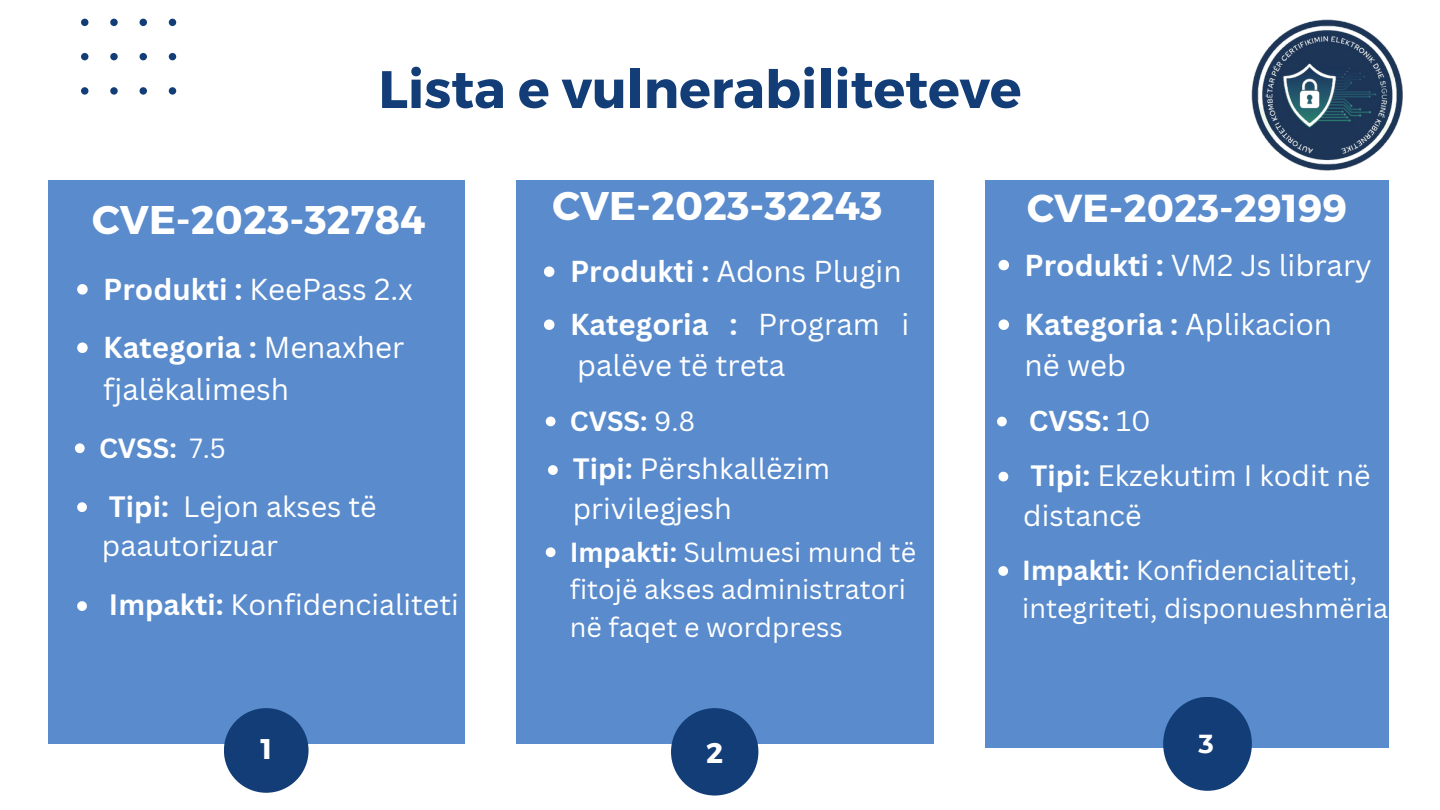
<style>
.page{position:relative;width:1440px;height:810px;background:#fff}
.page>*{position:absolute;margin:0;border:0;box-sizing:border-box;transform-origin:0 0}
.t1{font:700 52.6px "Montserrat";color:#123d76}
.t2{font:700 40px "Montserrat";color:#fff}
.t3{font:700 39px "Montserrat";color:#fff}
.t4{font:29.5px/41.2px "Canva Sans";color:#fff}
.t5{font:28.7px/39.8px "Canva Sans";color:#fff}
.t6{font:700 28.5px "Montserrat";color:#fff}
.t7{font:700 28px "Canva Sans";color:#fff}
.t8{font:700 27px "Canva Sans";color:#fff}
.t9{font:26.9px/37.5px "Canva Sans";color:#fff}
.t10{font:700 26px "Montserrat";color:#fff}
.s1{font-weight:700}
.s2{font-weight:400}
</style>
<div class="page">
<div style="left:48px;top:180px;width:417px;height:564px;background:#598bcd"></div>
<div style="left:516px;top:180px;width:418px;height:564px;background:#598bcd"></div>
<div style="left:986px;top:180px;width:403px;height:568px;background:#598bcd"></div>
<svg style="left:77px;top:601px;width:10px;height:10px"></svg>
<svg style="left:546px;top:547px;width:10px;height:10px"></svg>
<svg style="left:75px;top:443px;width:10px;height:10px"></svg>
<svg style="left:546px;top:417px;width:10px;height:9px"></svg>
<svg style="left:997px;top:417px;width:10px;height:9px"></svg>
<div style="left:224px;top:708px;width:85px;height:85px;background:#123d76;border-radius:50%"></div>
<div style="left:671px;top:708px;width:87px;height:88px;background:#123d76;border-radius:50%"></div>
<div style="left:1163px;top:697px;width:89px;height:94px;background:#123d76;border-radius:50%"></div>
<svg style="left:81px;top:18px;width:95px;height:77px"></svg>
<svg style="left:77px;top:343px;width:11px;height:10px"></svg>
<svg style="left:77px;top:284px;width:11px;height:11px"></svg>
<svg style="left:77px;top:502px;width:10px;height:10px"></svg>
<svg style="left:544px;top:266px;width:10px;height:11px"></svg>
<svg style="left:544px;top:319px;width:10px;height:11px"></svg>
<svg style="left:548px;top:465px;width:10px;height:10px"></svg>
<svg style="left:999px;top:260px;width:10px;height:10px"></svg>
<svg style="left:999px;top:319px;width:10px;height:11px"></svg>
<svg style="left:999px;top:472px;width:9px;height:9px"></svg>
<svg style="left:998px;top:566px;width:10px;height:10px"></svg>
<img style="left:1252px;top:19px;width:151px;height:152px">
<p class="t1" style="left:378px;top:55px;width:645px">Lista e vulnerabiliteteve</p>
<p class="t2" style="left:92px;top:194px;width:335px">CVE-2023-32784</p>
<p class="t4" style="left:103px;top:268px;width:311px"><span class="s1">Produkti :</span> KeePass 2.x</p>
<p class="t4" style="left:103px;top:326px;width:302px"><span class="s1">Kategoria :</span> Menaxher fjalëkalimesh</p>
<p class="t8" style="left:99px;top:429px;width:128px">CVSS: <span class="s2">7.5</span></p>
<p class="t5" style="left:102px;top:486px;width:276px"><span class="s1">Tipi:</span> Lejon akses të paautorizuar</p>
<p class="t5" style="left:109px;top:584px;width:351px"><span class="s1">Impakti:</span> Konfidencialiteti</p>
<p class="t2" style="left:552px;top:179px;width:332px">CVE-2023-32243</p>
<p class="t3" style="left:1027px;top:183px;width:322px">CVE-2023-29199</p>
<p class="t4" style="left:570px;top:250px;width:333px"><span class="s1">Produkti :</span> Adons Plugin</p>
<p class="t4" style="left:570px;top:303px;width:341px"><span class="s1">Kategoria :</span> Program i palëve të treta</p>
<p class="t4" style="left:1025px;top:244px;width:349px"><span class="s1">Produkti :</span> VM2 Js library</p>
<p class="t4" style="left:1025px;top:303px;width:309px"><span class="s1">Kategoria :</span> Aplikacion në web</p>
<p class="t8" style="left:570px;top:402px;width:127px">CVSS: <span class="s2">9.8</span></p>
<p class="t7" style="left:1029px;top:401px;width:123px">CVSS: <span class="s2">10</span></p>
<p class="t5" style="left:573px;top:448px;width:259px"><span class="s1">Tipi:</span> Përshkallëzim privilegjesh</p>
<p class="t9" style="left:570px;top:532px;width:348px"><span class="s1">Impakti:</span> Sulmuesi mund të fitojë akses administratori në faqet e wordpress</p>
<p class="t5" style="left:1023px;top:455px;width:349px"><span class="s1">Tipi:</span> Ekzekutim I kodit në distancë</p>
<p class="t9" style="left:1022px;top:551px;width:367px"><span class="s1">Impakti:</span> Konfidencialiteti, integriteti, disponueshmëria</p>
<p class="t6" style="left:260px;top:730px;width:13px">1</p>
<p class="t6" style="left:706px;top:734px;width:19px">2</p>
<p class="t10" style="left:1199px;top:728px;width:17px">3</p>
</div>
